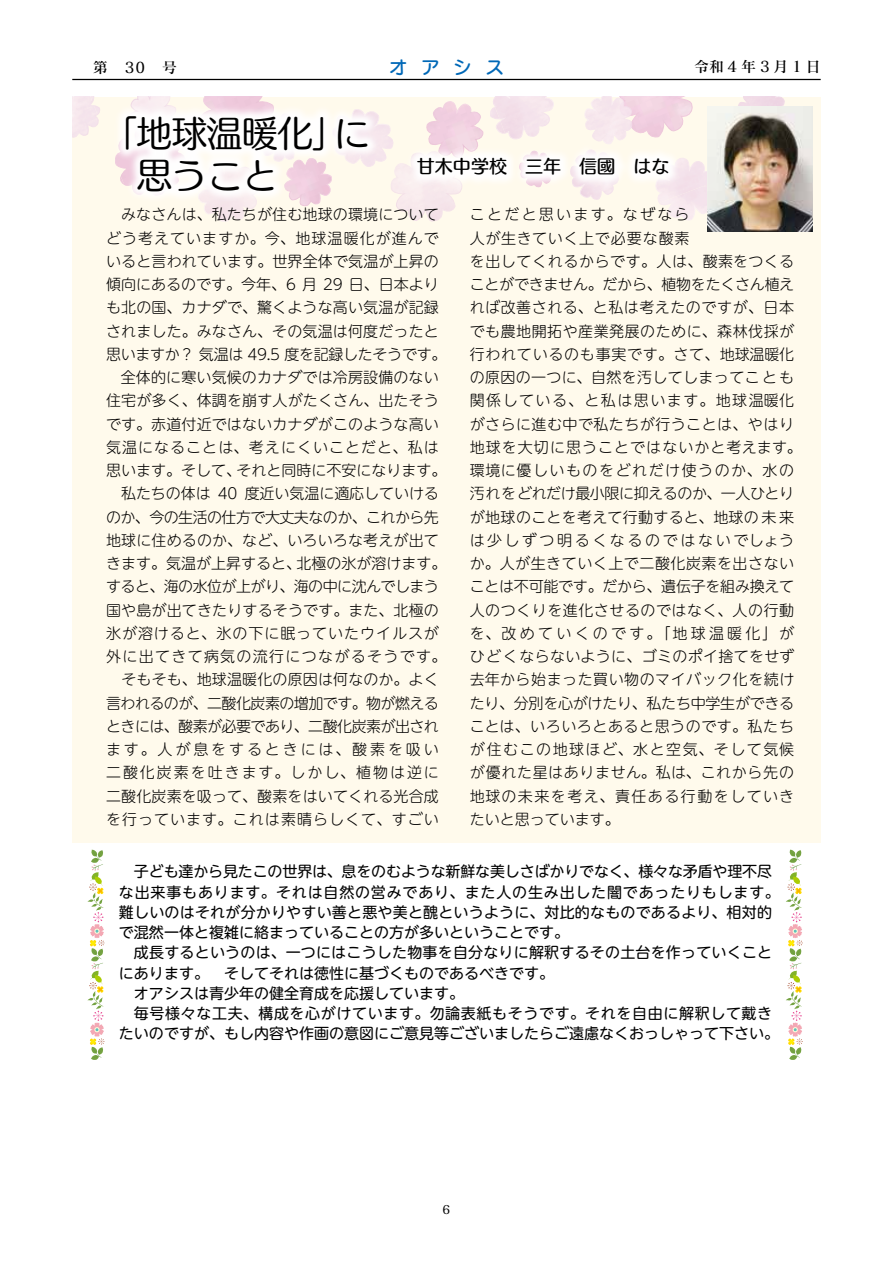
<style>
.page{position:relative;width:893px;height:1263px;background:#fff}
.page>*{position:absolute;margin:0;border:0;box-sizing:border-box;transform-origin:0 0}
.t1{font:36px/42px "Humming Std M";letter-spacing:-.02em;color:#000}
.t2{font:18px "Humming Std D";color:#000}
.t3{font:18px "Seurat Pro DB";color:#0068b7}
.t4{font:300 15px/23.2px "UD Shin M Go Pro";letter-spacing:.015em;color:#000;text-align:center}
.t5{font:300 15px/23.2px "UD Shin M Go Pro";letter-spacing:.035em;color:#000}
.t6{font:15px/20.2px "UD Shin M Go Pro";color:#000}
.t7{font:15px "Matisse Pro DB";letter-spacing:.25em;color:#000}
.t8{font:12px "Matisse Pro DB";color:#000}
</style>
<div class="page">
<div style="left:72px;top:97px;width:749px;height:745px;background:#fffaec"></div>
<svg style="left:733px;top:97px;width:69px;height:10px"></svg>
<img style="left:729px;top:107px;width:83px;height:125px">
<img style="left:72px;top:78px;width:357px;height:143px">
<img style="left:357px;top:97px;width:372px;height:135px">
<svg style="left:87px;top:850px;width:18px;height:210px"></svg>
<svg style="left:786px;top:850px;width:17px;height:210px"></svg>
<hr style="left:72px;top:79px;width:749px;height:1px;background:#000">
<p class="t7" style="left:93px;top:58px;width:86px">第　30　号</p>
<p class="t3" style="left:389px;top:55px;width:116px">オ ア シ ス</p>
<p class="t7" style="left:694px;top:57px;width:128px">令和4年3月1日</p>
<h1 class="t1" style="left:137px;top:111px;width:235px;text-indent:-36px">「地球温暖化」に思うこと</h1>
<p class="t2" style="left:417px;top:153px;width:253px">甘木中学校　三年　信國　はな</p>
<p class="t4" style="left:106px;top:202px;width:342px">　みなさんは、私たちが住む地球の環境についてどう考えていますか。今、地球温暖化が進んでいると言われています。世界全体で気温が上昇の傾向にあるのです。今年、6 月 29 日、日本よりも北の国、カナダで、驚くような高い気温が記録されました。みなさん、その気温は何度だったと思いますか？ 気温は 49.5 度を記録したそうです。全体的に寒い気候のカナダでは冷房設備のない<br>住宅が多く、体調を崩す人がたくさん、出たそうです。赤道付近ではないカナダがこのような高い気温になることは、考えにくいことだと、私は思います。そして、それと同時に不安になります。私たちの体は 40 度近い気温に適応していける<br>のか、今の生活の仕方で大丈夫なのか、これから先地球に住めるのか、など、いろいろな考えが出てきます。気温が上昇すると、北極の氷が溶けます。すると、海の水位が上がり、海の中に沈んでしまう国や島が出てきたりするそうです。また、北極の氷が溶けると、氷の下に眠っていたウイルスが外に出てきて病気の流行につながるそうです。そもそも、地球温暖化の原因は何なのか。よく<br>言われるのが、二酸化炭素の増加です。物が燃えるときには、酸素が必要であり、二酸化炭素が出されます。人が息をするときには、酸素を吸い二酸化炭素を吐きます。しかし、植物は逆に二酸化炭素を吸って、酸素をはいてくれる光合成を行っています。これは素晴らしくて、すごい</p>
<p class="t6" style="left:119px;top:861px;width:662px;text-indent:15px">子ども達から見たこの世界は、息をのむような新鮮な美しさばかりでなく、様々な矛盾や理不尽な出来事もあります。それは自然の営みであり、また人の生み出した闇であったりもします。難しいのはそれが分かりやすい善と悪や美と醜というように、対比的なものであるより、相対的で混然一体と複雑に絡まっていることの方が多いということです。<br>　成長するというのは、一つにはこうした物事を自分なりに解釈するその土台を作っていくことにあります。　そしてそれは徳性に基づくものであるべきです。<br>　オアシスは青少年の健全育成を応援しています。</p>
<p class="t6" style="left:119px;top:1002px;width:662px;text-align:center">毎号様々な工夫、構成を心がけています。勿論表紙もそうです。それを自由に解釈して戴き<br>たいのですが、もし内容や作画の意図にご意見等ございましたらご遠慮なくおっしゃって下さい。</p>
<p class="t5" style="left:470px;top:202px;width:333px">ことだと思います。なぜなら<br>人が生きていく上で必要な酸素<br>を出してくれるからです。人は、酸素をつくることができません。だから、植物をたくさん植えれば改善される、と私は考えたのですが、日本でも農地開拓や産業発展のために、森林伐採が行われているのも事実です。さて、地球温暖化の原因の一つに、自然を汚してしまってことも関係している、と私は思います。地球温暖化がさらに進む中で私たちが行うことは、やはり地球を大切に思うことではないかと考えます。環境に優しいものをどれだけ使うのか、水の汚れをどれだけ最小限に抑えるのか、一人ひとりが地球のことを考えて行動すると、地球の未来は少しずつ明るくなるのではないでしょうか。人が生きていく上で二酸化炭素を出さないことは不可能です。だから、遺伝子を組み換えて人のつくりを進化させるのではなく、人の行動を、改めていくのです。「地球温暖化」がひどくならないように、ゴミのポイ捨てをせず去年から始まった買い物のマイバック化を続けたり、分別を心がけたり、私たち中学生ができることは、いろいろとあると思うのです。私たちが住むこの地球ほど、水と空気、そして気候が優れた星はありません。私は、これから先の地球の未来を考え、責任ある行動をしていきたいと思っています。</p>
<p class="t8" style="left:443px;top:1202px;width:9px">6</p>
</div>
